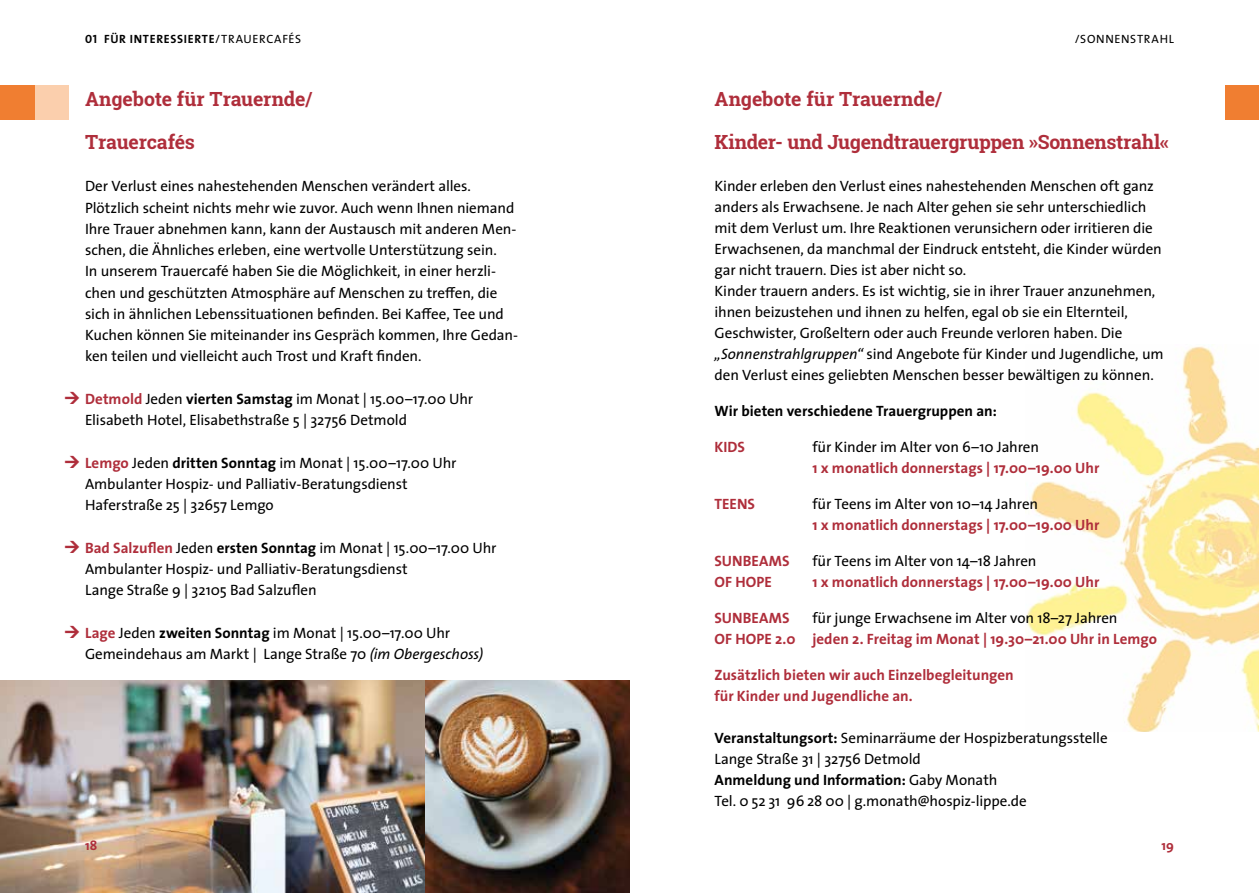
<style>
.page{position:relative;width:1259px;height:893px;background:#fff}
.page>*{position:absolute;margin:0;border:0;box-sizing:border-box;transform-origin:0 0}
.t1{font:700 19.5px/42.6px "Roboto Slab";letter-spacing:-.01em;color:#af2e3b}
.t2{font:15px/21.3px "The Sans";letter-spacing:-.005em;color:#000}
.t3{font:700 15px/21px "The Sans";color:#af2e3b}
.t4{font:700 15px "The Sans";color:#000}
.t5{font:700 13.5px "The Sans";color:#af2e3b}
.t6{font:700 12px "The Sans";letter-spacing:.055em;color:#000}
.t7{font:12px "The Sans";letter-spacing:.06em;color:#000}
.s1{font-family:"The Sans Bold Caps";font-weight:400}
.s2{font-weight:400}
.s3{font-weight:700;color:#af2e3b}
.s4{font-weight:700}
.s5{font-style:italic}
</style>
<div class="page">
<div style="left:1225px;top:85px;width:34px;height:34px;background:#f07e31"></div>
<div style="left:34px;top:85px;width:34px;height:34px;background:#fbcfad"></div>
<img style="left:1025px;top:346px;width:234px;height:385px">
<div style="left:0;top:85px;width:34px;height:34px;background:#f07e31"></div>
<img style="left:0;top:680px;width:425px;height:213px">
<img style="left:425px;top:680px;width:204px;height:213px">
<p class="t6" style="left:85px;top:29px;width:218px"><span class="s1">01</span> FÜR INTERESSIERTE<span class="s2">/TRAUERCAFÉS</span></p>
<p class="t7" style="left:1074px;top:29px;width:101px">/SONNENSTRAHL</p>
<h1 class="t1" style="left:85px;top:78px;width:229px">Angebote für Trauernde/<br>Trauercafés</h1>
<p class="t2" style="left:85px;top:175px;width:435px">Der Verlust eines nahestehenden Menschen verändert alles.<br>Plötzlich scheint nichts mehr wie zuvor. Auch wenn Ihnen niemand Ihre Trauer abnehmen kann, kann der Austausch mit anderen Men&shy;schen, die Ähnliches erleben, eine wertvolle Unterstützung sein.<br>In unserem Trauercafé haben Sie die Möglichkeit, in einer herzli&shy;chen und geschützten Atmosphäre auf Menschen zu treffen, die sich in ähnlichen Lebenssituationen befinden. Bei Kaffee, Tee und Kuchen können Sie miteinander ins Gespräch kommen, Ihre Gedan&shy;ken teilen und vielleicht auch Trost und Kraft finden.</p>
<p class="t2" style="left:85px;top:388px;width:390px"><span class="s3">Detmold</span> Jeden <span class="s4">vierten Samstag</span> im Monat | 15.00–17.00 Uhr<br>Elisabeth Hotel, Elisabethstraße 5 | 32756 Detmold</p>
<p class="t2" style="left:85px;top:452px;width:373px"><span class="s3">Lemgo</span> Jeden <span class="s4">dritten Sonntag</span> im Monat | 15.00–17.00 Uhr<br>Ambulanter Hospiz- und Palliativ-Beratungsdienst<br>Haferstraße 25 | 32657 Lemgo</p>
<p class="t2" style="left:85px;top:537px;width:413px"><span class="s3">Bad Salzuflen</span> Jeden <span class="s4">ersten Sonntag</span> im Monat | 15.00–17.00 Uhr<br>Ambulanter Hospiz- und Palliativ-Beratungsdienst<br>Lange Straße 9 | 32105 Bad Salzuflen</p>
<p class="t2" style="left:85px;top:622px;width:399px"><span class="s3">Lage</span> Jeden <span class="s4">zweiten Sonntag</span> im Monat | 15.00–17.00 Uhr<br>Gemeindehaus am Markt | Lange Straße 70 <span class="s5">(im Obergeschoss)</span></p>
<p class="t5" style="left:85px;top:835px;width:14px">18</p>
<h1 class="t1" style="left:714px;top:78px;width:456px">Angebote für Trauernde/<br>Kinder- und Jugendtrauergruppen »Sonnenstrahl«</h1>
<p class="t2" style="left:714px;top:175px;width:450px">Kinder erleben den Verlust eines nahestehenden Menschen oft ganz anders als Erwachsene. Je nach Alter gehen sie sehr unterschiedlich mit dem Verlust um. Ihre Reaktionen verunsichern oder irritieren die Erwachsenen, da manchmal der Eindruck entsteht, die Kinder würden gar nicht trauern. Dies ist aber nicht so.<br>Kinder trauern anders. Es ist wichtig, sie in ihrer Trauer anzunehmen, ihnen beizustehen und ihnen zu helfen, egal ob sie ein Elternteil, Geschwister, Großeltern oder auch Freunde verloren haben. Die <span class="s5">„Sonnenstrahlgruppen“</span> sind Angebote für Kinder und Jugendliche, um den Verlust eines geliebten Menschen besser bewältigen zu können.</p>
<p class="t4" style="left:714px;top:398px;width:284px">Wir bieten verschiedene Trauergruppen an:</p>
<p class="t3" style="left:714px;top:436px;width:32px">KIDS</p>
<p class="t2" style="left:812px;top:436px;width:228px">für Kinder im Alter von 6–10 Jahren</p>
<p class="t3" style="left:812px;top:457px;width:288px">1 x monatlich donnerstags | 17.00–19.00 Uhr</p>
<p class="t3" style="left:714px;top:493px;width:42px">TEENS</p>
<p class="t2" style="left:812px;top:493px;width:227px">für Teens im Alter von 10–14 Jahren</p>
<p class="t3" style="left:812px;top:514px;width:288px">1 x monatlich donnerstags | 17.00–19.00 Uhr</p>
<p class="t3" style="left:714px;top:550px;width:77px">SUNBEAMS</p>
<p class="t2" style="left:812px;top:550px;width:226px">für Teens im Alter von 14–18 Jahren</p>
<p class="t3" style="left:714px;top:571px;width:59px">OF HOPE</p>
<p class="t3" style="left:812px;top:571px;width:288px">1 x monatlich donnerstags | 17.00–19.00 Uhr</p>
<p class="t3" style="left:714px;top:607px;width:77px">SUNBEAMS</p>
<p class="t2" style="left:812px;top:607px;width:307px">für junge Erwachsene im Alter von 18–27 Jahren</p>
<p class="t3" style="left:714px;top:628px;width:444px">OF HOPE 2.0 jeden 2. Freitag im Monat | 19.30–21.00 Uhr in Lemgo</p>
<p class="t3" style="left:714px;top:664px;width:301px">Zusätzlich bieten wir auch Einzelbegleitungen für Kinder und Jugendliche an.</p>
<p class="t2" style="left:714px;top:727px;width:394px"><span class="s4">Veranstaltungsort:</span> Seminarräume der Hospizberatungsstelle Lange Straße 31 | 32756 Detmold<br><span class="s4">Anmeldung und Information:</span> Gaby Monath<br>Tel. 0 52 31 96 28 00 | g.monath@hospiz-lippe.de</p>
<p class="t5" style="left:1161px;top:835px;width:14px">19</p>
</div>
